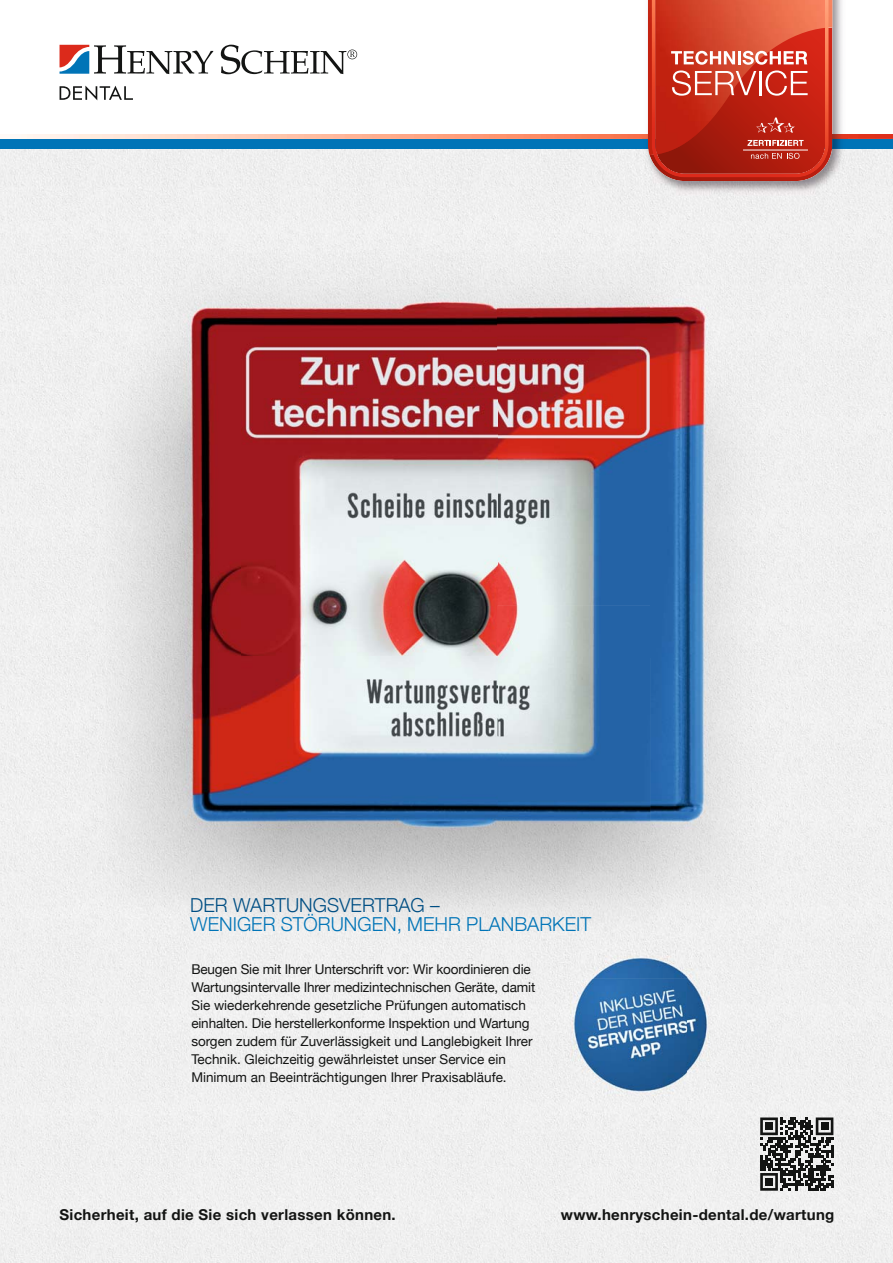
<style>
.page{position:relative;width:893px;height:1263px;background:#fff}
.page>*{position:absolute;margin:0;border:0;box-sizing:border-box;transform-origin:0 0}
.t1{font:300 19.2px "Helvetica Neue";color:#0074b7}
.t2{font:300 19.2px "Helvetica Neue";color:#004e83}
.t3{font:700 15px "Helvetica Neue";letter-spacing:.02em;color:#131413}
.t4{font:13.5px/18px "Helvetica Neue";color:#131413}
</style>
<div class="page">
<img style="left:0;top:149px;width:242px;height:1023px">
<img style="left:242px;top:149px;width:255px;height:1023px">
<img style="left:497px;top:149px;width:153px;height:817px">
<div style="left:804px;top:149px;width:89px;height:1114px;background:#efefef"></div>
<img style="left:650px;top:196px;width:154px;height:770px">
<div style="left:497px;top:966px;width:102px;height:297px;background:#efefef"></div>
<div style="left:702px;top:966px;width:102px;height:297px;background:#efefef"></div>
<div style="left:599px;top:1099px;width:103px;height:164px;background:#efefef"></div>
<div style="left:0;top:1172px;width:498px;height:91px;background:#efefef"></div>
<img style="left:20px;top:134px;width:873px;height:5px">
<div style="left:0;top:139px;width:893px;height:10px;background:#0074b7"></div>
<svg style="left:60px;top:45px;width:153px;height:29px"></svg>
<svg style="left:221px;top:45px;width:136px;height:29px"></svg>
<svg style="left:60px;top:86px;width:73px;height:14px"></svg>
<img style="left:551px;top:978px;width:136px;height:140px">
<img style="left:687px;top:932px;width:47px;height:167px">
<img style="left:547px;top:935px;width:140px;height:43px">
<img style="left:832px;top:0;width:10px;height:134px">
<img style="left:832px;top:134px;width:15px;height:5px">
<img style="left:642px;top:139px;width:205px;height:57px">
<svg style="left:642px;top:0;width:187px;height:178px;background:#cb4635"></svg>
<svg style="left:760px;top:1117px;width:73px;height:74px"></svg>
<div style="left:765px;top:1122px;width:8px;height:8px;background:#131413"></div>
<div style="left:821px;top:1122px;width:7px;height:8px;background:#131413"></div>
<div style="left:765px;top:1178px;width:8px;height:8px;background:#131413"></div>
<h1 class="t2" style="left:190px;top:894px;width:251px">DER WARTUNGSVERTRAG –</h1>
<h1 class="t1" style="left:190px;top:914px;width:402px">WENIGER STÖRUNGEN, MEHR PLANBARKEIT</h1>
<p class="t4" style="left:191px;top:961px;width:345px">Beugen Sie mit Ihrer Unterschrift vor: Wir koordinieren die Wartungsintervalle Ihrer medizintechnischen Geräte, damit Sie wiederkehrende gesetzliche Prüfungen automatisch einhalten. Die herstellerkonforme Inspektion und Wartung sorgen zudem für Zuverlässigkeit und Langlebigkeit Ihrer Technik. Gleichzeitig gewährleistet unser Service ein Minimum an Beeinträchtigungen Ihrer Praxisabläufe.</p>
<p class="t3" style="left:60px;top:1209px;width:338px">Sicherheit, auf die Sie sich verlassen können.</p>
<p class="t3" style="left:561px;top:1209px;width:275px">www.henryschein-dental.de/wartung</p>
</div>
